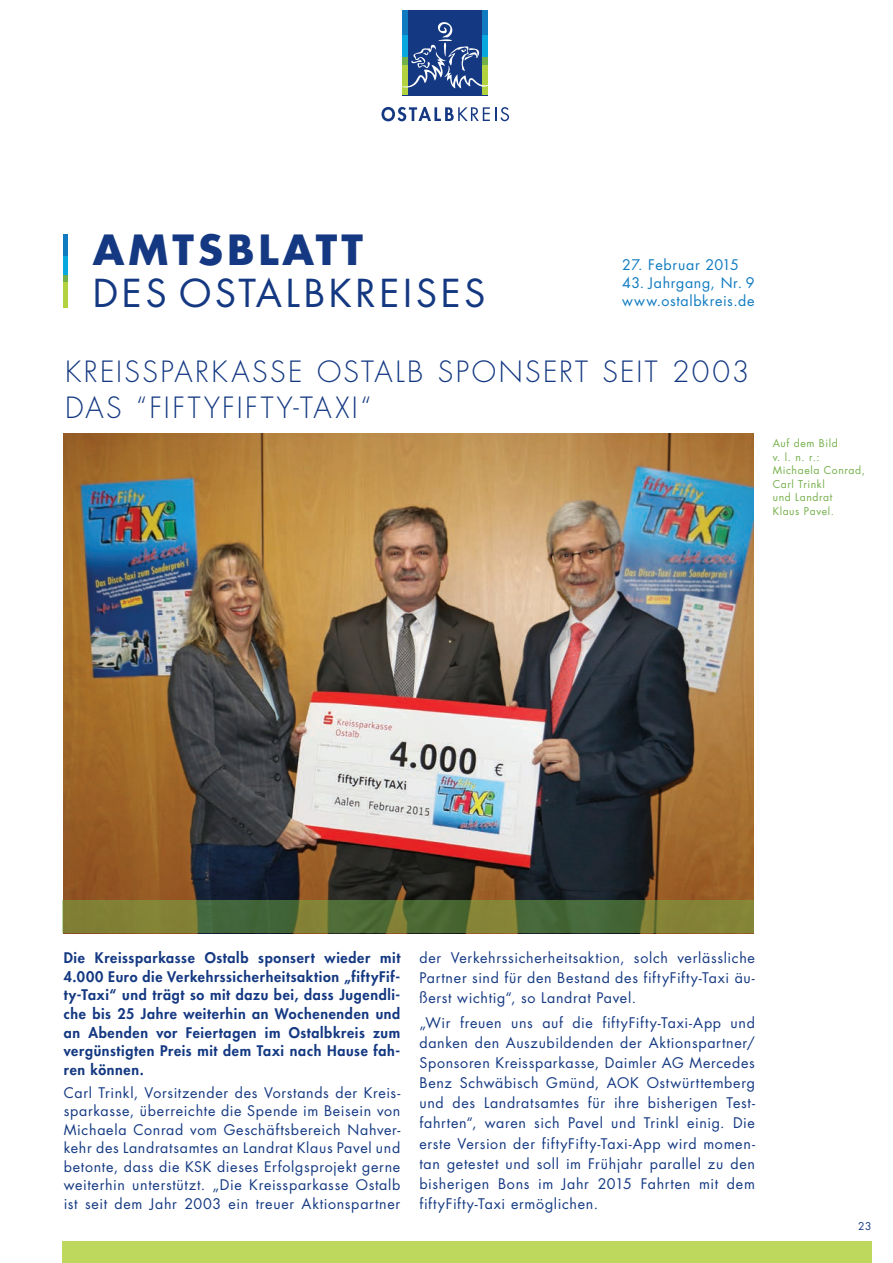
<style>
.page{position:relative;width:893px;height:1263px;background:#fff}
.page>*{position:absolute;margin:0;border:0;box-sizing:border-box;transform-origin:0 0}
.t1{font:700 40.5px "Futura Std";letter-spacing:.1em;color:#143982}
.t2{font:37.5px "Futura Std";letter-spacing:.1em;color:#143982}
.t3{font:300 28.5px/36px "Futura Std";letter-spacing:.08em;color:#143982}
.t4{font:14.25px/20.1px "Futura Std";letter-spacing:.05em;color:#143982;text-align:justify}
.t5{font:800 14.25px/18.6px "Futura Std";letter-spacing:.045em;color:#143982;text-align:justify}
.t6{font:14.25px/18px "Futura Std";letter-spacing:.045em;color:#107bc1}
.t7{font:14.25px "Futura Std";letter-spacing:.025em;color:#107bc1}
.t8{font:10.5px/13.5px "Futura Std";letter-spacing:.055em;color:#74b04a}
.t9{font:10.5px "Futura Std";color:#143982}
</style>
<div class="page">
<div style="left:63px;top:1242px;width:809px;height:21px;background:#bdd85c"></div>
<svg style="left:381px;top:107px;width:128px;height:14px"></svg>
<div style="left:403px;top:10px;width:85px;height:85px;background:#143982"></div>
<div style="left:403px;top:10px;width:5px;height:26px;background:#107bc1"></div>
<div style="left:403px;top:65px;width:5px;height:30px;background:#b2d23f"></div>
<div style="left:482px;top:10px;width:6px;height:26px;background:#107bc1"></div>
<div style="left:482px;top:65px;width:6px;height:30px;background:#b2d23f"></div>
<svg style="left:402px;top:20px;width:86px;height:68px"></svg>
<hr style="left:63px;top:234px;width:4px;height:22px;background:#107bc1">
<svg style="left:63px;top:275px;width:4px;height:7px"></svg>
<hr style="left:63px;top:256px;width:4px;height:19px;background:#08a7e0">
<hr style="left:63px;top:282px;width:4px;height:25px;background:#b2d23f">
<img style="left:64px;top:433px;width:690px;height:467px">
<svg style="left:63px;top:900px;width:691px;height:33px;background:#647436"></svg>
<h1 class="t1" style="left:93px;top:223px;width:272px">AMTSBLATT</h1>
<h2 class="t2" style="left:93px;top:269px;width:394px">des Ostalbkreises</h2>
<p class="t7" style="left:622px;top:256px;width:118px">27. Februar 2015</p>
<p class="t6" style="left:622px;top:274px;width:134px">43. Jahrgang, Nr. 9 www.ostalbkreis.de</p>
<h3 class="t3" style="left:65px;top:354px;width:686px">KREISSPARKASSE OSTALB SPONSERT SEIT 2003<br>DAS “FIFTYFIFTY-TAXI“</h3>
<p class="t8" style="left:773px;top:437px;width:94px">Auf dem Bild<br>v. l. n. r.:<br>Michaela Conrad,<br>Carl Trinkl<br>und Landrat<br>Klaus Pavel.</p>
<p class="t5" style="left:64px;top:949px;width:338px">Die Kreissparkasse Ostalb sponsert wieder mit 4.000 Euro die Verkehrssicherheitsaktion „fiftyFif&shy;ty-Taxi“ und trägt so mit dazu bei, dass Jugendli&shy;che bis 25 Jahre weiterhin an Wochenenden und an Abenden vor Feiertagen im Ostalbkreis zum vergünstigten Preis mit dem Taxi nach Hause fah&shy;ren können.</p>
<p class="t4" style="left:64px;top:1083px;width:338px;line-height:18.6px">Carl Trinkl, Vorsitzender des Vorstands der Kreis&shy;sparkasse, überreichte die Spende im Beisein von Michaela Conrad vom Geschäftsbereich Nahver&shy;kehr des Landratsamtes an Landrat Klaus Pavel und betonte, dass die KSK</p>
<p class="t4" style="left:64px;top:1157px;width:338px;line-height:18.6px;text-indent:153px">dieses Erfolgsprojekt gerne weiterhin unterstützt. „Die Kreissparkasse Ostalb ist seit dem Jahr 2003 ein treuer Aktionspartner</p>
<p class="t4" style="left:419px;top:948px;width:337px">der Verkehrssicherheitsaktion, solch verlässliche Partner sind für den Bestand des fiftyFifty-Taxi äu&shy;ßerst wichtig“, so Landrat Pavel.</p>
<p class="t4" style="left:419px;top:1013px;width:337px">„Wir freuen uns auf die fiftyFifty-Taxi-App und danken den Auszubildenden der Aktionspartner/ Sponsoren Kreissparkasse, Daimler AG Mercedes Benz Schwäbisch Gmünd, AOK Ostwürttemberg und des Landratsamtes für ihre bisherigen Test&shy;fahrten“, waren sich Pavel und Trinkl einig. Die erste Version der fiftyFifty-Taxi-App wird momen&shy;tan getestet und soll im Frühjahr parallel zu den bisherigen Bons im Jahr 2015 Fahrten mit dem fiftyFifty-Taxi ermöglichen.</p>
<p class="t9" style="left:858px;top:1219px;width:15px">23</p>
</div>
